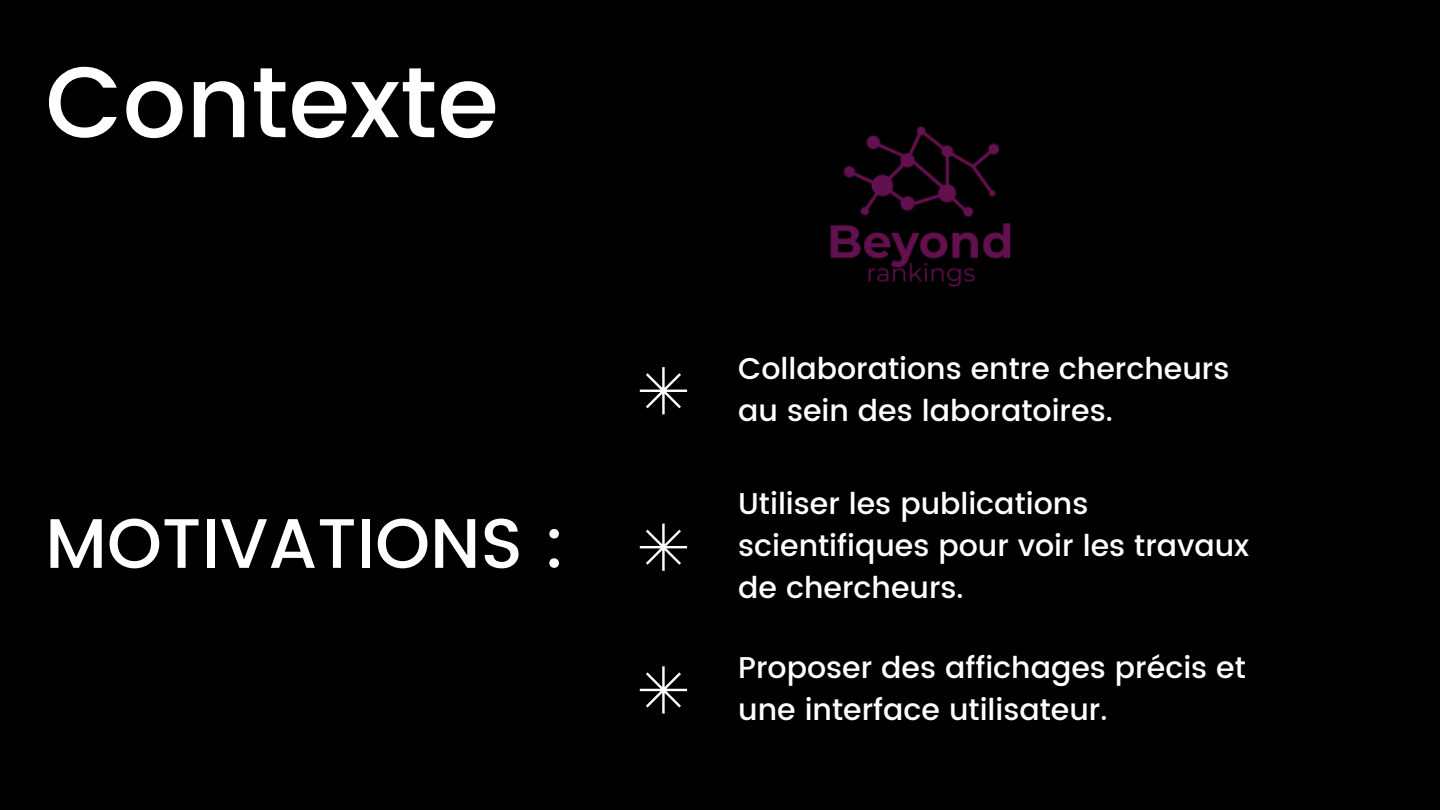
<style>
.page{position:relative;width:1440px;height:810px;background:#000}
.page>*{position:absolute;margin:0;border:0;box-sizing:border-box;transform-origin:0 0}
.t1{font:500 100px "Poppins";color:#fff}
.t2{font:500 70px "Poppins";color:#fff}
.t3{font:500 30px/42px "Poppins";color:#fff}
</style>
<div class="page">
<svg style="left:640px;top:367px;width:47px;height:47px"></svg>
<svg style="left:640px;top:524px;width:47px;height:47px"></svg>
<svg style="left:640px;top:666px;width:47px;height:48px"></svg>
<img style="left:830px;top:126px;width:181px;height:161px">
<p class="t1" style="left:45px;top:44px;width:455px">Contexte</p>
<p class="t2" style="left:45px;top:503px;width:522px">MOTIVATIONS :</p>
<p class="t3" style="left:738px;top:347px;width:493px">Collaborations entre chercheurs au sein des laboratoires.</p>
<p class="t3" style="left:738px;top:483px;width:513px">Utiliser les publications scientifiques pour voir les travaux de chercheurs.</p>
<p class="t3" style="left:738px;top:647px;width:509px">Proposer des affichages précis et une interface utilisateur.</p>
</div>
